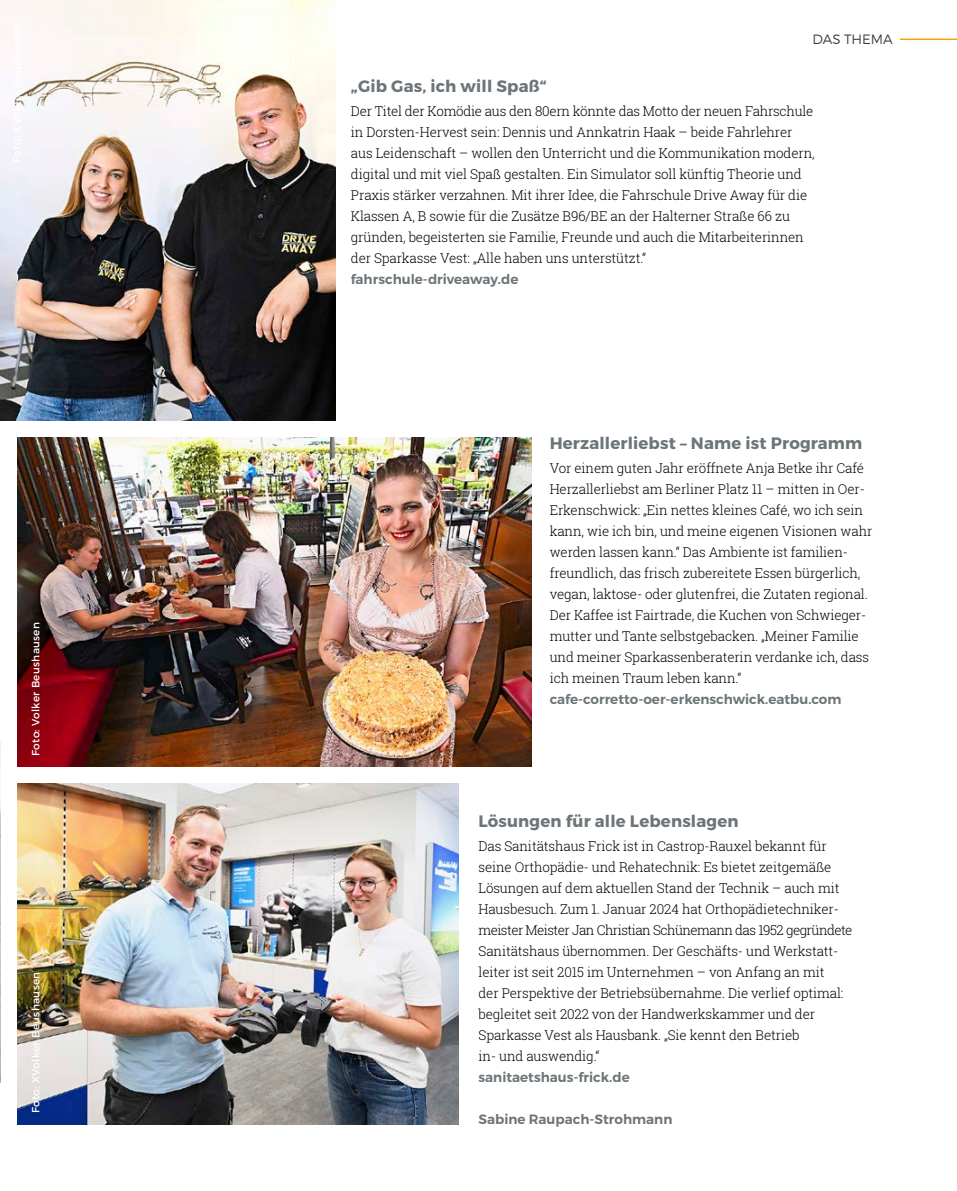
<style>
.page{position:relative;width:957px;height:1191px;background:#fff}
.page>*{position:absolute;margin:0;border:0;box-sizing:border-box;transform-origin:0 0}
.t1{font:700 16.5px "Montserrat";letter-spacing:.01em;color:#6d7579}
.t2{font:300 13.5px/21px "Roboto Slab";letter-spacing:-.01em;color:#000}
.t3{font:600 13.5px "Montserrat";color:#6d7579}
.t4{font:300 13.5px "Montserrat";color:#363e41}
.t5{font:10.5px "Montserrat";letter-spacing:.03em;color:#fff}
</style>
<div class="page">
<img style="left:0;top:0;width:336px;height:420px">
<img style="left:0;top:742px;width:1px;height:340px">
<img style="left:17px;top:437px;width:514px;height:330px">
<img style="left:17px;top:784px;width:441px;height:340px">
<hr style="left:900px;top:39px;width:57px;height:1px;background:#f6a400">
<p class="t5" style="left:29px;top:756px;width:136px;rotate:-90deg">Foto: Volker Beushausen</p>
<p class="t5" style="left:29px;top:1113px;width:143px;rotate:-90deg">Foto: XVolker Beushausen</p>
<p class="t4" style="left:812px;top:31px;width:82px">DAS THEMA</p>
<p class="t1" style="left:351px;top:76px;width:197px">„Gib Gas, ich will Spaß“</p>
<p class="t2" style="left:351px;top:100px;width:465px">Der Titel der Komödie aus den 80ern könnte das Motto der neuen Fahrschule in Dorsten-Hervest sein: Dennis und Annkatrin Haak – beide Fahrlehrer aus Leidenschaft – wollen den Unterricht und die Kommunikation modern, digital und mit viel Spaß gestalten. Ein Simulator soll künftig Theorie und Praxis stärker verzahnen. Mit ihrer Idee, die Fahrschule Drive Away für die Klassen A, B sowie für die Zusätze B96/BE an der Halterner Straße 66 zu gründen, begeisterten sie Familie, Freunde und auch die Mitarbeiterinnen der Sparkasse Vest: „Alle haben uns unterstützt.“</p>
<p class="t3" style="left:351px;top:270px;width:169px">fahrschule-driveaway.de</p>
<p class="t1" style="left:550px;top:433px;width:314px">Herzallerliebst – Name ist Programm</p>
<p class="t2" style="left:550px;top:457px;width:324px">Vor einem guten Jahr eröffnete Anja Betke ihr Café Herzallerliebst am Berliner Platz 11 – mitten in Oer-Erkenschwick: „Ein nettes kleines Café, wo ich sein kann, wie ich bin, und meine eigenen Visionen wahr werden lassen kann.“ Das Ambiente ist familien&shy;freundlich, das frisch zubereitete Essen bürgerlich, vegan, laktose- oder glutenfrei, die Zutaten regional.<br>Der Kaffee ist Fairtrade, die Kuchen von Schwieger&shy;mutter und Tante selbstgebacken. „Meiner Familie und meiner Sparkassenberaterin verdanke ich, dass ich meinen Traum leben kann.“</p>
<p class="t3" style="left:550px;top:690px;width:293px">cafe-corretto-oer-erkenschwick.eatbu.com</p>
<p class="t1" style="left:478px;top:811px;width:261px">Lösungen für alle Lebenslagen</p>
<p class="t2" style="left:478px;top:835px;width:375px">Das Sanitätshaus Frick ist in Castrop-Rauxel bekannt für seine Orthopädie- und Rehatechnik: Es bietet zeitgemäße Lösungen auf dem aktuellen Stand der Technik – auch mit Hausbesuch. Zum 1. Januar 2024 hat Orthopädietechniker&shy;meister Meister Jan Christian Schünemann das 1952 gegründete Sanitätshaus übernommen. Der Geschäfts- und Werkstatt&shy;leiter ist seit 2015 im Unternehmen – von Anfang an mit<br>der Perspektive der Betriebsübernahme. Die verlief optimal: begleitet seit 2022 von der Handwerkskammer und der Sparkasse Vest als Hausbank. „Sie kennt den Betrieb<br>in- und auswendig.“</p>
<p class="t3" style="left:478px;top:1068px;width:153px">sanitaetshaus-frick.de</p>
<p class="t3" style="left:478px;top:1110px;width:195px">Sabine Raupach-Strohmann</p>
</div>
